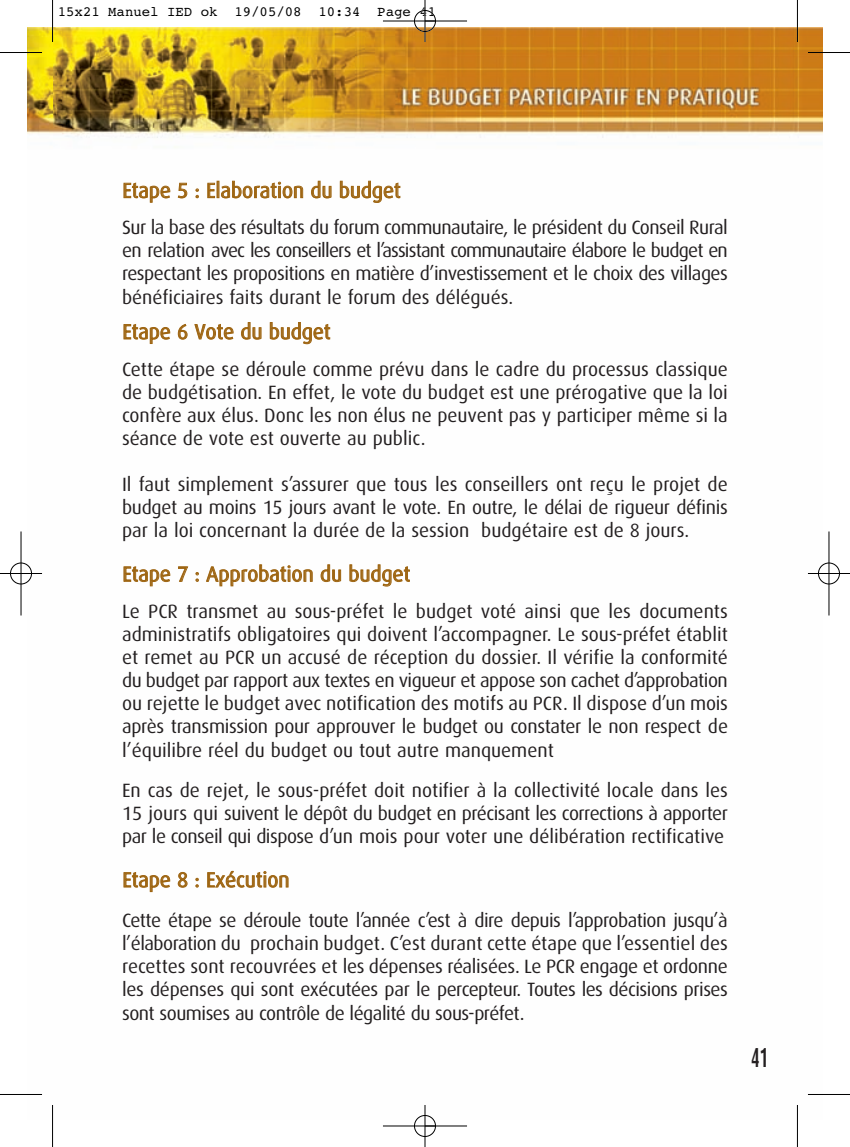
<style>
.page{position:relative;width:850px;height:1147px;background:#fff}
.page>*{position:absolute;margin:0;border:0;box-sizing:border-box;transform-origin:0 0}
.t1{font:700 27.47px "Dax";color:#231f20;scale:.54 1}
.t2{font:21px "Dax";color:#9e6512}
.t3{font:19.25px/23.1px "Dax";color:#231f20;text-align:justify}
.t4{font:14px "Courier";color:#000}
</style>
<div class="page">
<img style="left:52px;top:28px;width:769px;height:1091px">
<hr style="left:52px;top:0;width:1px;height:42px;background:#000">
<hr style="left:0;top:52px;width:42px;height:1px;background:#000">
<hr style="left:796px;top:0;width:1px;height:42px;background:#000">
<hr style="left:807px;top:52px;width:42px;height:1px;background:#000">
<hr style="left:52px;top:1105px;width:1px;height:42px;background:#000">
<hr style="left:0;top:1094px;width:42px;height:1px;background:#000">
<hr style="left:796px;top:1105px;width:1px;height:42px;background:#000">
<hr style="left:807px;top:1094px;width:42px;height:1px;background:#000">
<div style="left:414px;top:1115px;width:21px;height:22px;border:1px solid #fff;border-radius:50%"></div>
<div style="left:10px;top:562px;width:22px;height:22px;border:1px solid #fff;border-radius:50%"></div>
<div style="left:817px;top:562px;width:22px;height:22px;border:1px solid #fff;border-radius:50%"></div>
<hr style="left:383px;top:21px;width:84px;height:1px;background:#000">
<hr style="left:383px;top:1125px;width:84px;height:1px;background:#000">
<hr style="left:21px;top:531px;width:1px;height:84px;background:#000">
<hr style="left:828px;top:531px;width:1px;height:84px;background:#000">
<hr style="left:424px;top:0;width:1px;height:42px;background:#000">
<hr style="left:424px;top:1105px;width:1px;height:42px;background:#000">
<hr style="left:0;top:573px;width:42px;height:1px;background:#000">
<hr style="left:807px;top:573px;width:42px;height:1px;background:#000">
<div style="left:414px;top:10px;width:21px;height:22px;border:1px solid #000;border-radius:50%"></div>
<div style="left:414px;top:1115px;width:21px;height:21px;border:1px solid #000;border-radius:50%"></div>
<div style="left:10px;top:563px;width:22px;height:21px;border:1px solid #000;border-radius:50%"></div>
<div style="left:817px;top:563px;width:22px;height:21px;border:1px solid #000;border-radius:50%"></div>
<p class="t4" style="left:58px;top:7px;width:379px">15x21 Manuel IED ok 19/05/08 10:34 Page 41</p>
<p class="t2" style="left:122px;top:180px;width:280px">Etape 5 : Elaboration du budget</p>
<p class="t3" style="left:122px;top:217px;width:607px">Sur la base des résultats du forum communautaire, le président du Conseil Rural en relation avec les conseillers et l’assistant communautaire élabore le budget en respectant les propositions en matière d’investissement et le choix des villages bénéficiaires faits durant le forum des délégués.</p>
<p class="t2" style="left:122px;top:321px;width:209px">Etape 6 Vote du budget</p>
<p class="t3" style="left:122px;top:358px;width:607px">Cette étape se déroule comme prévu dans le cadre du processus classique de budgétisation. En effet, le vote du budget est une prérogative que la loi confère aux élus. Donc les non élus ne peuvent pas y participer même si la séance de vote est ouverte au public.</p>
<p class="t3" style="left:122px;top:474px;width:607px">Il faut simplement s’assurer que tous les conseillers ont reçu le projet de budget au moins 15 jours avant le vote. En outre, le délai de rigueur définis par la loi concernant la durée de la session budgétaire est de 8 jours.</p>
<p class="t2" style="left:122px;top:564px;width:289px">Etape 7 : Approbation du budget</p>
<p class="t3" style="left:122px;top:601px;width:607px">Le PCR transmet au sous-préfet le budget voté ainsi que les documents administratifs obligatoires qui doivent l’accompagner. Le sous-préfet établit et remet au PCR un accusé de réception du dossier. Il vérifie la conformité du budget par rapport aux textes en vigueur et appose son cachet d’approbation ou rejette le budget avec notification des motifs au PCR. Il dispose d’un mois après transmission pour approuver le budget ou constater le non respect de l’équilibre réel du budget ou tout autre manquement</p>
<p class="t3" style="left:122px;top:779px;width:607px">En cas de rejet, le sous-préfet doit notifier à la collectivité locale dans les 15 jours qui suivent le dépôt du budget en précisant les corrections à apporter par le conseil qui dispose d’un mois pour voter une délibération rectificative</p>
<p class="t2" style="left:122px;top:869px;width:168px">Etape 8 : Exécution</p>
<p class="t3" style="left:122px;top:910px;width:607px">Cette étape se déroule toute l’année c’est à dire depuis l’approbation jusqu’à l’élaboration du prochain budget. C’est durant cette étape que l’essentiel des recettes sont recouvrées et les dépenses réalisées. Le PCR engage et ordonne les dépenses qui sont exécutées par le percepteur. Toutes les décisions prises sont soumises au contrôle de légalité du sous-préfet.</p>
<h1 class="t1" style="left:751px;top:1044px;width:33px">41</h1>
</div>
